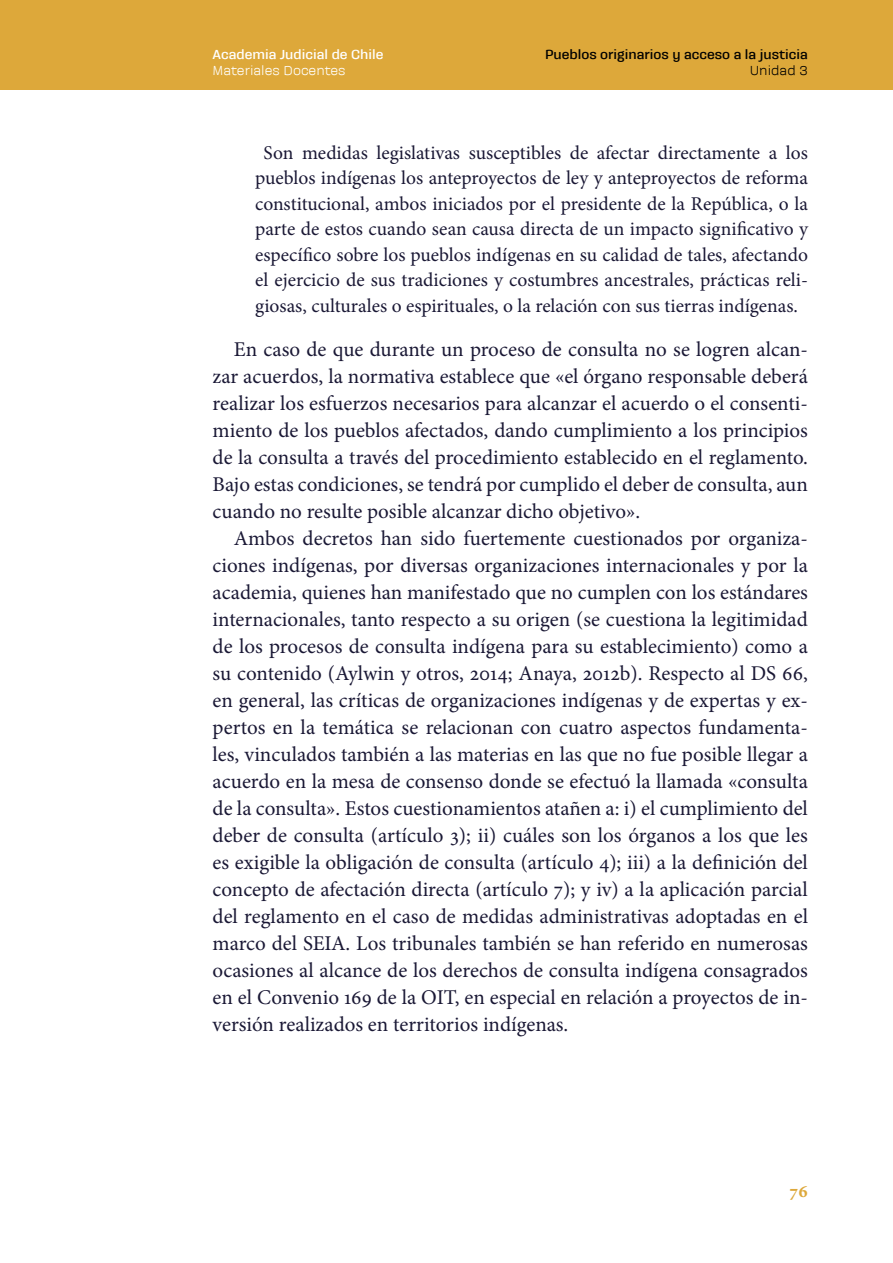
<style>
.page{position:relative;width:893px;height:1263px;background:#fff}
.page>*{position:absolute;margin:0;border:0;box-sizing:border-box;transform-origin:0 0}
.t1{font:21px/27px "Minion Pro";color:#1a1835;text-align:justify}
.t2{font:19.5px/25.5px "Minion Pro";letter-spacing:-.005em;color:#1a1835;text-align:center}
.t3{font:700 18px "Minion Pro";color:#dda83a}
.t4{font:700 13.5px "Galeana Standard";color:#000}
.t5{font:700 13.5px "Galeana Standard";color:#fff}
.t6{font:13.5px "Galeana Standard";color:#fff}
.t7{font:13.5px "Galeana Standard";color:#000}
</style>
<div class="page">
<div style="left:0;top:0;width:893px;height:89px;background:#dda83a"></div>
<p class="t5" style="left:213px;top:47px;width:172px">Academia Judicial de Chile</p>
<p class="t6" style="left:213px;top:63px;width:134px">Materiales Docentes</p>
<p class="t4" style="left:545px;top:47px;width:264px">Pueblos originarios y acceso a la justicia</p>
<p class="t7" style="left:750px;top:63px;width:60px">Unidad 3</p>
<p class="t2" style="left:255px;top:140px;width:555px">Son medidas legislativas susceptibles de afectar directamente a los pueblos indígenas los anteproyectos de ley y anteproyectos de reforma constitucional, ambos iniciados por el presidente de la República, o la parte de estos cuando sean causa directa de un impacto significativo y específico sobre los pueblos indígenas en su calidad de tales, afectando el ejercicio de sus tradiciones y costumbres ancestrales, prácticas reli&shy;giosas, culturales o espirituales, o la relación con sus tierras indígenas.</p>
<p class="t1" style="left:213px;top:336px;width:597px;text-indent:21px">En caso de que durante un proceso de consulta no se logren alcan&shy;zar acuerdos, la normativa establece que «el órgano responsable deberá realizar los esfuerzos necesarios para alcanzar el acuerdo o el consenti&shy;miento de los pueblos afectados, dando cumplimiento a los principios de la consulta a través del procedimiento establecido en el reglamento.<br>Bajo estas condiciones, se tendrá por cumplido el deber de consulta, aun cuando no resulte posible alcanzar dicho objetivo».</p>
<p class="t1" style="left:213px;top:525px;width:597px;text-indent:21px">Ambos decretos han sido fuertemente cuestionados por organiza&shy;ciones indígenas, por diversas organizaciones internacionales y por la academia, quienes han manifestado que no cumplen con los estándares internacionales, tanto respecto a su origen (se cuestiona la legitimidad de los procesos de consulta indígena para su establecimiento) como a su contenido (Aylwin y otros, 2014; Anaya, 2012b). Respecto al DS 66, en general, las críticas de organizaciones indígenas y de expertas y ex&shy;pertos en la temática se relacionan con cuatro aspectos fundamenta&shy;les, vinculados también a las materias en las que no fue posible llegar a acuerdo en la mesa de consenso donde se efectuó la llamada «consulta de la consulta». Estos cuestionamientos atañen a: i) el cumplimiento del deber de consulta (artículo 3); ii) cuáles son los órganos a los que les es exigible la obligación de consulta (artículo 4); iii) a la definición del concepto de afectación directa (artículo 7); y iv) a la aplicación parcial del reglamento en el caso de medidas administrativas adoptadas en el marco del SEIA. Los tribunales también se han referido en numerosas ocasiones al alcance de los derechos de consulta indígena consagrados en el Convenio 169 de la OIT, en especial en relación a proyectos de in&shy;versión realizados en territorios indígenas.</p>
<p class="t3" style="left:789px;top:1178px;width:20px">76</p>
</div>
